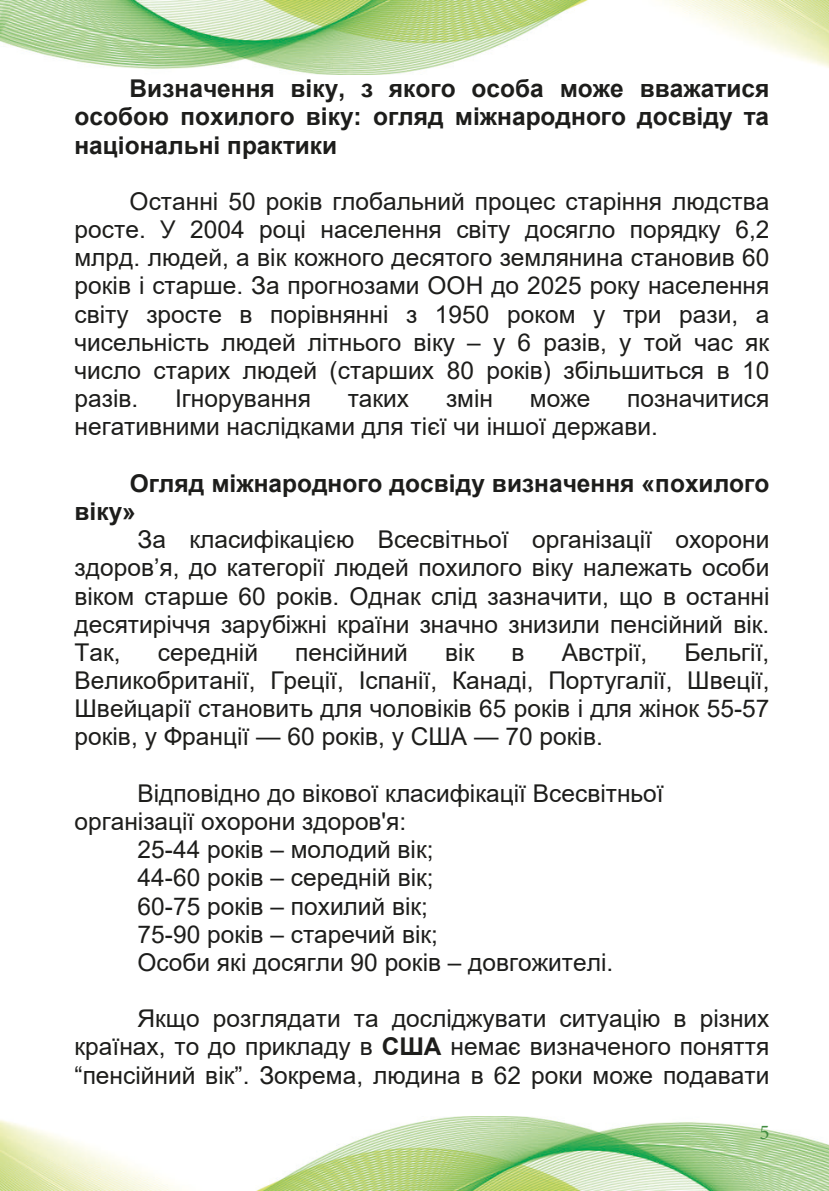
<style>
.page{position:relative;width:829px;height:1191px;background:#fff}
.page>*{position:absolute;margin:0;border:0;box-sizing:border-box;transform-origin:0 0}
.t1{font:24.5px/28.2px "Arial";color:#1d1d1b;text-align:justify}
.t2{font:700 24.5px/28.2px "Arial";color:#1d1d1b;text-align:justify}
.t3{font:21px "Minion Pro";color:#418c40}
.s1{font-weight:700}
</style>
<div class="page">
<img style="left:0;top:1116px;width:828px;height:75px">
<img style="left:0;top:0;width:828px;height:74px">
<p class="t2" style="left:74px;top:75px;width:696px;text-indent:55px">Визначення віку, з якого особа може вважатися особою похилого віку: огляд міжнародного досвіду та національні практики</p>
<p class="t1" style="left:74px;top:187px;width:696px;text-indent:55px">Останні 50 років глобальний процес старіння людства росте. У 2004 році населення світу досягло порядку 6,2 млрд. людей, а вік кожного десятого землянина становив 60 років і старше. За прогнозами ООН до 2025 року населення світу зросте в порівнянні з 1950 роком у три рази, а чисельність людей літнього віку – у 6 разів, у той час як число старих людей (старших 80 років) збільшиться в 10 разів.</p>
<p class="t1" style="left:175px;top:384px;width:137px">Ігнорування</p>
<p class="t1" style="left:347px;top:384px;width:63px">таких</p>
<p class="t1" style="left:446px;top:384px;width:48px">змін</p>
<p class="t1" style="left:530px;top:384px;width:62px">може</p>
<p class="t1" style="left:74px;top:384px;width:696px;text-indent:552px">позначитися негативними наслідками для тієї чи іншої держави.</p>
<p class="t2" style="left:74px;top:469px;width:696px;text-indent:55px">Огляд міжнародного досвіду визначення «похилого віку»</p>
<p class="t1" style="left:74px;top:525px;width:696px;text-indent:63px">За класифікацією Всесвітньої організації охорони здоров’я, до категорії людей похилого віку належать особи віком старше 60 років. Однак слід зазначити, що в останні десятиріччя зарубіжні країни значно знизили пенсійний вік.<br>Так,</p>
<p class="t1" style="left:74px;top:638px;width:696px;text-indent:610px">Бельгії, Великобританії, Греції, Іспанії, Канаді, Португалії, Швеції, Швейцарії становить для чоловіків 65 років і для жінок 55-57 років, у Франції — 60 років, у США — 70 років.</p>
<p class="t1" style="left:137px;top:779px;width:527px">Відповідно до вікової класифікації Всесвітньої</p>
<p class="t1" style="left:74px;top:807px;width:333px">організації охорони здоров'я:</p>
<p class="t1" style="left:137px;top:835px;width:297px">25-44 років – молодий вік;</p>
<p class="t1" style="left:137px;top:863px;width:297px">44-60 років – середній вік;</p>
<p class="t1" style="left:137px;top:891px;width:292px">60-75 років – похилий вік;</p>
<p class="t1" style="left:137px;top:919px;width:302px">75-90 років – старечий вік;</p>
<p class="t1" style="left:137px;top:948px;width:477px">Особи які досягли 90 років – довгожителі.</p>
<p class="t1" style="left:74px;top:1004px;width:696px;text-indent:63px">Якщо розглядати та досліджувати ситуацію в різних країнах, то до прикладу в <span class="s1">США</span> немає визначеного поняття “пенсійний вік”. Зокрема, людина в 62 роки може подавати</p>
<p class="t1" style="left:158px;top:638px;width:102px">середній</p>
<p class="t1" style="left:295px;top:638px;width:114px">пенсійний</p>
<p class="t1" style="left:445px;top:638px;width:31px">вік</p>
<p class="t1" style="left:511px;top:638px;width:14px">в</p>
<p class="t1" style="left:561px;top:638px;width:87px">Австрії,</p>
<p class="t3" style="left:759px;top:1118px;width:12px">5</p>
</div>
